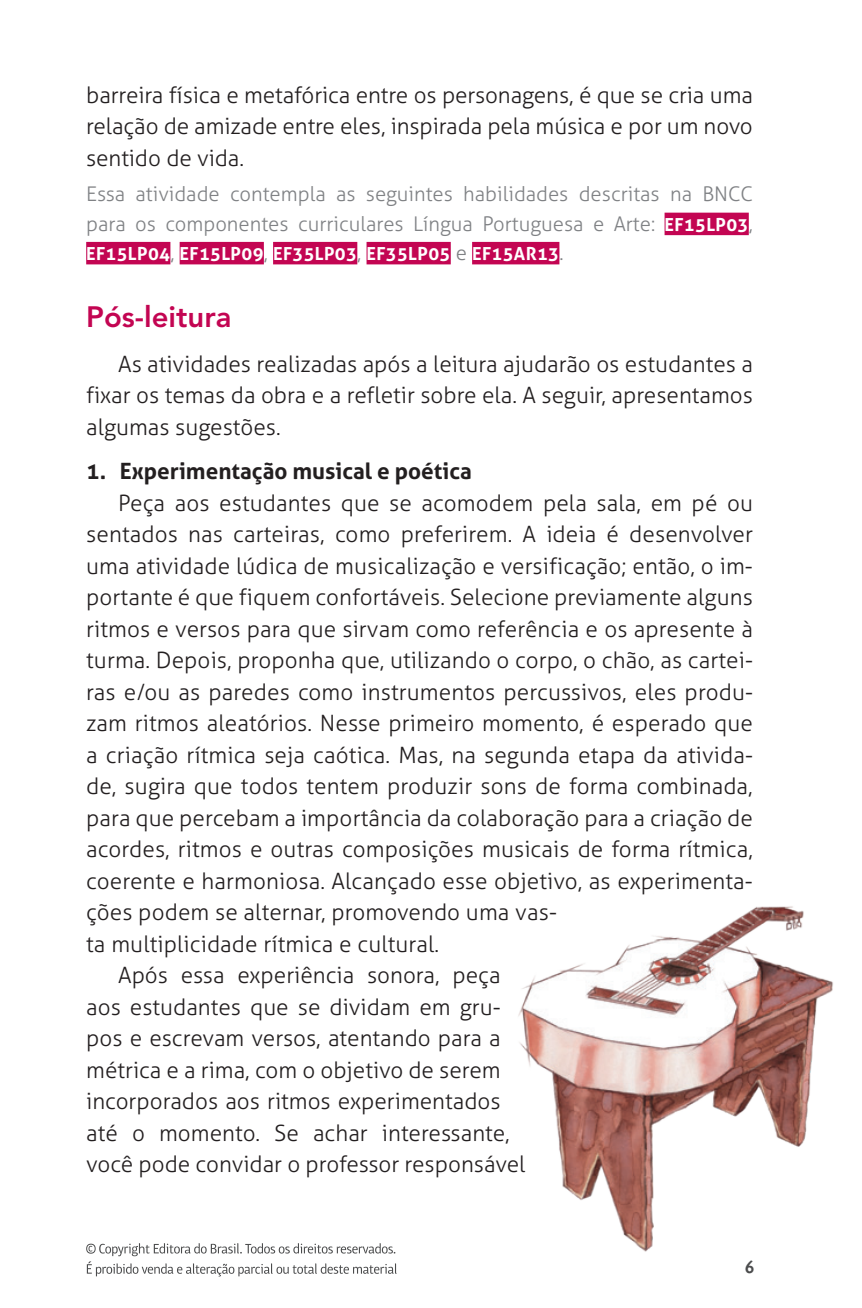
<style>
.page{position:relative;width:862px;height:1308px;background:#fff}
.page>*{position:absolute;margin:0;border:0;box-sizing:border-box;transform-origin:0 0}
.t1{font:800 29.25px "Avenir LT Std";color:#c30552}
.t2{font:300 22.5px/31.5px "Aller";letter-spacing:.005em;color:#231f20;text-align:justify}
.t3{font:700 22.5px "Aller";color:#231f20}
.t4{font:300 20.25px/29.2px "Aller";color:#808285}
.t5{font:700 18px "Aller";letter-spacing:.02em;color:#fff}
.t6{font:500 18px "Highlander Std";color:#4b4c4d}
.s1{font-weight:700;font-size:18px;color:#fff}
.s2{font-weight:300;font-size:20.25px;color:#808285}
</style>
<div class="page">
<svg style="left:86px;top:1243px;width:310px;height:33px"></svg>
<div style="left:664px;top:213px;width:84px;height:22px;background:#c30552"></div>
<div style="left:86px;top:242px;width:84px;height:22px;background:#c30552"></div>
<div style="left:179px;top:242px;width:85px;height:22px;background:#c30552"></div>
<div style="left:273px;top:242px;width:84px;height:22px;background:#c30552"></div>
<div style="left:366px;top:242px;width:84px;height:22px;background:#c30552"></div>
<div style="left:472px;top:242px;width:87px;height:22px;background:#c30552"></div>
<img style="left:518px;top:906px;width:315px;height:346px">
<p class="t2" style="left:86px;top:79px;width:668px">barreira física e metafórica entre os personagens, é que se cria uma relação de amizade entre eles, inspirada pela música e por um novo sentido de vida.</p>
<p class="t4" style="left:86px;top:180px;width:668px">Essa atividade contempla as seguintes habilidades descritas na BNCC para os componentes curriculares Língua Portuguesa e Arte: <span class="s1">EF15LP03</span>,</p>
<p class="t5" style="left:86px;top:242px;width:478px">EF15LP04<span class="s2">,</span> EF15LP09<span class="s2">,</span> EF35LP03<span class="s2">,</span> EF35LP05 <span class="s2">e</span> EF15AR13<span class="s2">.</span></p>
<h1 class="t1" style="left:86px;top:300px;width:147px">Pós-leitura</h1>
<p class="t2" style="left:86px;top:348px;width:668px;text-indent:32px">As atividades realizadas após a leitura ajudarão os estudantes a fixar os temas da obra e a refletir sobre ela. A seguir, apresentamos algumas sugestões.</p>
<p class="t3" style="left:86px;top:457px;width:387px">1. Experimentação musical e poética</p>
<p class="t2" style="left:118px;top:487px;width:636px">Peça aos estudantes que se acomodem pela sala, em pé ou</p>
<p class="t2" style="left:86px;top:518px;width:668px">sentados nas carteiras, como preferirem. A ideia é desenvolver</p>
<p class="t2" style="left:86px;top:550px;width:667px">uma atividade lúdica de musicalização e versificação; então, o im-</p>
<p class="t2" style="left:86px;top:581px;width:667px">portante é que fiquem confortáveis. Selecione previamente alguns</p>
<p class="t2" style="left:86px;top:613px;width:667px">ritmos e versos para que sirvam como referência e os apresente à</p>
<p class="t2" style="left:86px;top:644px;width:668px">turma. Depois, proponha que, utilizando o corpo, o chão, as cartei-</p>
<p class="t2" style="left:86px;top:676px;width:668px">ras e/ou as paredes como instrumentos percussivos, eles produ-</p>
<p class="t2" style="left:86px;top:707px;width:668px">zam ritmos aleatórios. Nesse primeiro momento, é esperado que</p>
<p class="t2" style="left:86px;top:739px;width:668px">a criação rítmica seja caótica. Mas, na segunda etapa da ativida-</p>
<p class="t2" style="left:86px;top:770px;width:667px">de, sugira que todos tentem produzir sons de forma combinada,</p>
<p class="t2" style="left:86px;top:802px;width:668px">para que percebam a importância da colaboração para a criação de</p>
<p class="t2" style="left:86px;top:833px;width:668px">acordes, ritmos e outras composições musicais de forma rítmica,</p>
<p class="t2" style="left:86px;top:865px;width:667px">coerente e harmoniosa. Alcançado esse objetivo, as experimenta-</p>
<p class="t2" style="left:86px;top:896px;width:472px">ções podem se alternar, promovendo uma vas-</p>
<p class="t2" style="left:86px;top:928px;width:354px">ta multiplicidade rítmica e cultural.</p>
<p class="t2" style="left:118px;top:959px;width:384px">Após essa experiência sonora, peça</p>
<p class="t2" style="left:86px;top:991px;width:416px">aos estudantes que se dividam em gru-</p>
<p class="t2" style="left:86px;top:1022px;width:416px">pos e escrevam versos, atentando para a</p>
<p class="t2" style="left:86px;top:1054px;width:416px">métrica e a rima, com o objetivo de serem</p>
<p class="t2" style="left:86px;top:1085px;width:415px">incorporados aos ritmos experimentados</p>
<p class="t2" style="left:86px;top:1117px;width:425px">até o momento. Se achar interessante,</p>
<p class="t2" style="left:86px;top:1148px;width:440px">você pode convidar o professor responsável</p>
<p class="t6" style="left:744px;top:1257px;width:11px">6</p>
</div>
